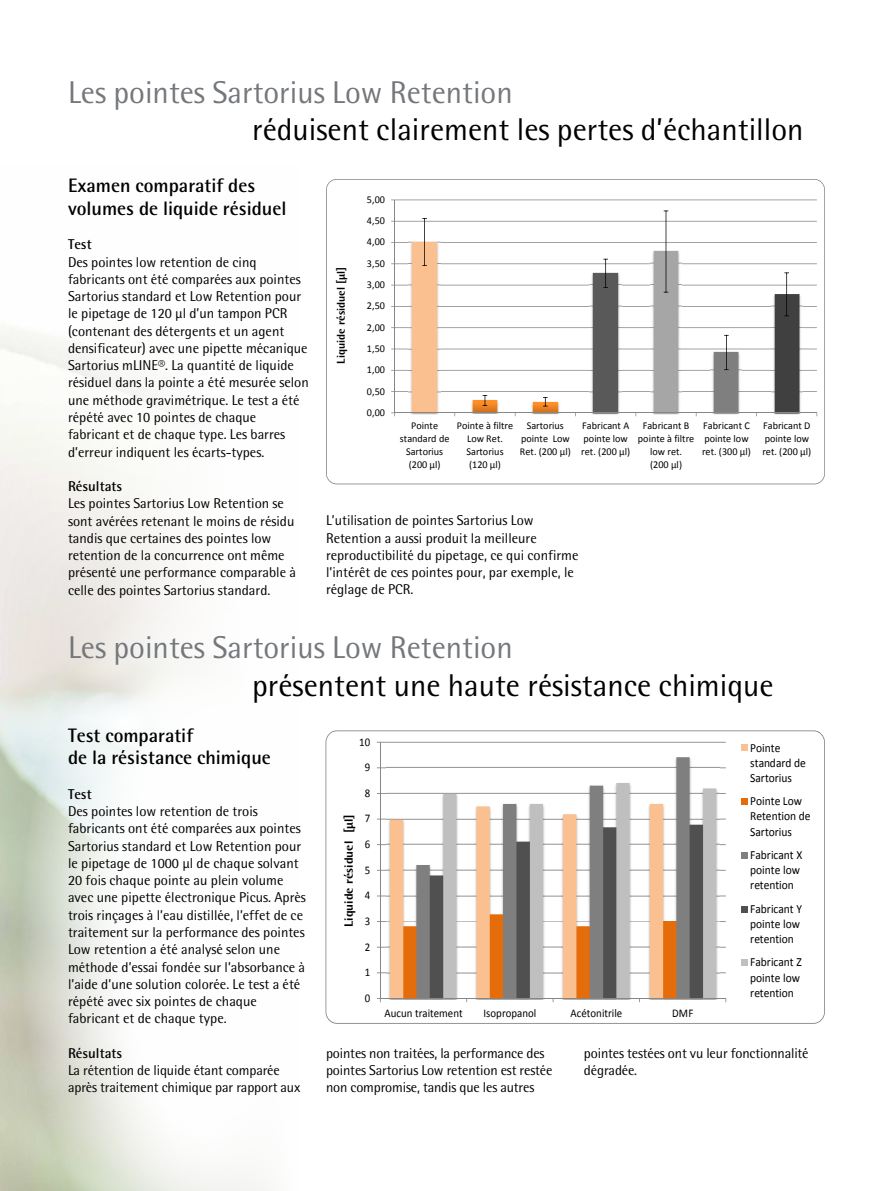
<style>
.page{position:relative;width:893px;height:1191px;background:#fff}
.page>*{position:absolute;margin:0;border:0;box-sizing:border-box;transform-origin:0 0}
.t1{font:31.5px "Sartorius Rotis Sans 2013";color:#000}
.t2{font:31.5px "Sartorius Rotis Sans 2013";color:#74777b}
.t3{font:700 19.5px/22.5px "Sartorius Rotis Sans 2013";color:#000}
.t4{font:14.25px/17.2px "Sartorius Rotis Sans 2013";color:#000}
.t5{font:700 14.25px "Sartorius Rotis Sans 2013";color:#000}
.t6{font:12.45px/15.1px "Calibri";letter-spacing:-.005em;color:#000;scale:.92 1}
.t7{font:800 12px "Sartorius Rotis Sans 2013";color:#000;scale:1.08 1}
.t8{font:11.7px "Calibri";color:#000;scale:.92 1}
.t9{font:800 11.25px "Sartorius Rotis Sans 2013";color:#000}
.t10{font:10.5px/12.8px "Calibri";color:#000;text-align:center}
</style>
<div class="page">
<svg style="left:20px;top:566px;width:365px;height:625px"></svg>
<svg style="left:326px;top:179px;width:499px;height:305px"></svg>
<svg style="left:325px;top:730px;width:500px;height:293px"></svg>
<h1 class="t2" style="left:68px;top:73px;width:446px">Les pointes Sartorius Low Retention</h1>
<h1 class="t1" style="left:252px;top:111px;width:553px">réduisent clairement les pertes d’échantillon</h1>
<h2 class="t3" style="left:68px;top:174px;width:220px">Examen comparatif des volumes de liquide résiduel</h2>
<p class="t5" style="left:68px;top:236px;width:25px">Test</p>
<p class="t4" style="left:68px;top:253px;width:242px">Des pointes low retention de cinq fabricants ont été comparées aux pointes Sartorius standard et Low Retention pour le pipetage de 120 µl d’un tampon PCR (contenant des détergents et un agent densificateur) avec une pipette mécanique Sartorius mLINE®. La quantité de liquide résiduel dans la pointe a été mesurée selon une méthode gravimétrique. Le test a été répété avec 10 pointes de chaque fabricant et de chaque type. Les barres d’erreur indiquent les écarts-types.</p>
<p class="t5" style="left:68px;top:477px;width:56px">Résultats</p>
<p class="t4" style="left:68px;top:495px;width:229px">Les pointes Sartorius Low Retention se sont avérées retenant le moins de résidu tandis que certaines des pointes low retention de la concurrence ont même présenté une performance comparable à celle des pointes Sartorius standard.</p>
<p class="t10" style="left:367px;top:193px;width:20px">5,00</p>
<p class="t10" style="left:367px;top:214px;width:20px">4,50</p>
<p class="t9" style="left:334px;top:363px;width:99px;rotate:-90deg">Liquide résiduel [μl]</p>
<p class="t10" style="left:367px;top:236px;width:20px">4,00</p>
<p class="t10" style="left:367px;top:257px;width:20px">3,50</p>
<p class="t10" style="left:367px;top:278px;width:20px">3,00</p>
<p class="t10" style="left:367px;top:299px;width:20px">2,50</p>
<p class="t10" style="left:367px;top:321px;width:20px">2,00</p>
<p class="t10" style="left:367px;top:342px;width:20px">1,50</p>
<p class="t10" style="left:367px;top:363px;width:20px">1,00</p>
<p class="t10" style="left:367px;top:385px;width:20px">0,50</p>
<p class="t10" style="left:367px;top:406px;width:20px">0,00</p>
<p class="t10" style="left:400px;top:419px;width:51px">Pointe standard de<br>Sartorius (200 µl)</p>
<p class="t10" style="left:457px;top:419px;width:58px">Pointe à filtre<br>Low Ret.<br>Sartorius (120 µl)</p>
<p class="t10" style="left:520px;top:419px;width:52px">Sartorius pointe Low<br>Ret. (200 µl)</p>
<p class="t10" style="left:581px;top:419px;width:50px;text-align:left">Fabricant A pointe low ret. (200 µl)</p>
<p class="t10" style="left:638px;top:419px;width:58px">Fabricant B pointe à filtre low ret.<br>(200 µl)</p>
<p class="t10" style="left:702px;top:419px;width:50px;text-align:left">Fabricant C pointe low ret. (300 µl)</p>
<p class="t10" style="left:762px;top:419px;width:50px;text-align:left">Fabricant D pointe low ret. (200 µl)</p>
<p class="t4" style="left:326px;top:512px;width:254px">L’utilisation de pointes Sartorius Low Retention a aussi produit la meilleure reproductibilité du pipetage, ce qui confirme l’intérêt de ces pointes pour, par exemple, le réglage de PCR.</p>
<h1 class="t2" style="left:68px;top:629px;width:446px">Les pointes Sartorius Low Retention</h1>
<h1 class="t1" style="left:252px;top:666px;width:523px">présentent une haute résistance chimique</h1>
<h2 class="t3" style="left:68px;top:723px;width:204px">Test comparatif<br>de la résistance chimique</h2>
<p class="t5" style="left:68px;top:785px;width:25px">Test</p>
<p class="t4" style="left:68px;top:802px;width:239px">Des pointes low retention de trois fabricants ont été comparées aux pointes Sartorius standard et Low Retention pour le pipetage de 1000 µl de chaque solvant 20 fois chaque pointe au plein volume avec une pipette électronique Picus. Après trois rinçages à l’eau distillée, l’effet de ce traitement sur la performance des pointes Low retention a été analysé selon une méthode d’essai fondée sur l’absorbance à l’aide d’une solution colorée. Le test a été répété avec six pointes de chaque fabricant et de chaque type.</p>
<p class="t5" style="left:68px;top:1044px;width:56px">Résultats</p>
<p class="t4" style="left:68px;top:1061px;width:234px">La rétention de liquide étant comparée après traitement chimique par rapport aux</p>
<p class="t8" style="left:359px;top:734px;width:13px">10</p>
<p class="t6" style="left:750px;top:740px;width:62px">Pointe standard de<br>Sartorius</p>
<p class="t6" style="left:750px;top:793px;width:67px">Pointe Low<br>Retention de<br>Sartorius</p>
<p class="t6" style="left:750px;top:847px;width:58px">Fabricant X pointe low retention</p>
<p class="t6" style="left:750px;top:901px;width:58px">Fabricant Y pointe low retention</p>
<p class="t6" style="left:750px;top:954px;width:57px">Fabricant Z pointe low retention</p>
<p class="t8" style="left:365px;top:760px;width:7px">9</p>
<p class="t8" style="left:365px;top:785px;width:7px">8</p>
<p class="t8" style="left:365px;top:811px;width:7px">7</p>
<p class="t7" style="left:341px;top:927px;width:106px;rotate:-90deg">Liquide résiduel [μl]</p>
<p class="t8" style="left:365px;top:836px;width:7px">6</p>
<p class="t8" style="left:365px;top:862px;width:7px">5</p>
<p class="t8" style="left:365px;top:888px;width:7px">4</p>
<p class="t8" style="left:365px;top:913px;width:7px">3</p>
<p class="t8" style="left:365px;top:939px;width:7px">2</p>
<p class="t8" style="left:365px;top:964px;width:7px">1</p>
<p class="t8" style="left:365px;top:990px;width:7px">0</p>
<p class="t8" style="left:384px;top:1006px;width:86px">Aucun traitement</p>
<p class="t8" style="left:484px;top:1006px;width:59px">Isopropanol</p>
<p class="t8" style="left:571px;top:1006px;width:58px">Acétonitrile</p>
<p class="t8" style="left:672px;top:1006px;width:24px">DMF</p>
<p class="t4" style="left:326px;top:1044px;width:228px">pointes non traitées, la performance des pointes Sartorius Low retention est restée non compromise, tandis que les autres</p>
<p class="t4" style="left:584px;top:1044px;width:226px">pointes testées ont vu leur fonctionnalité dégradée.</p>
</div>
